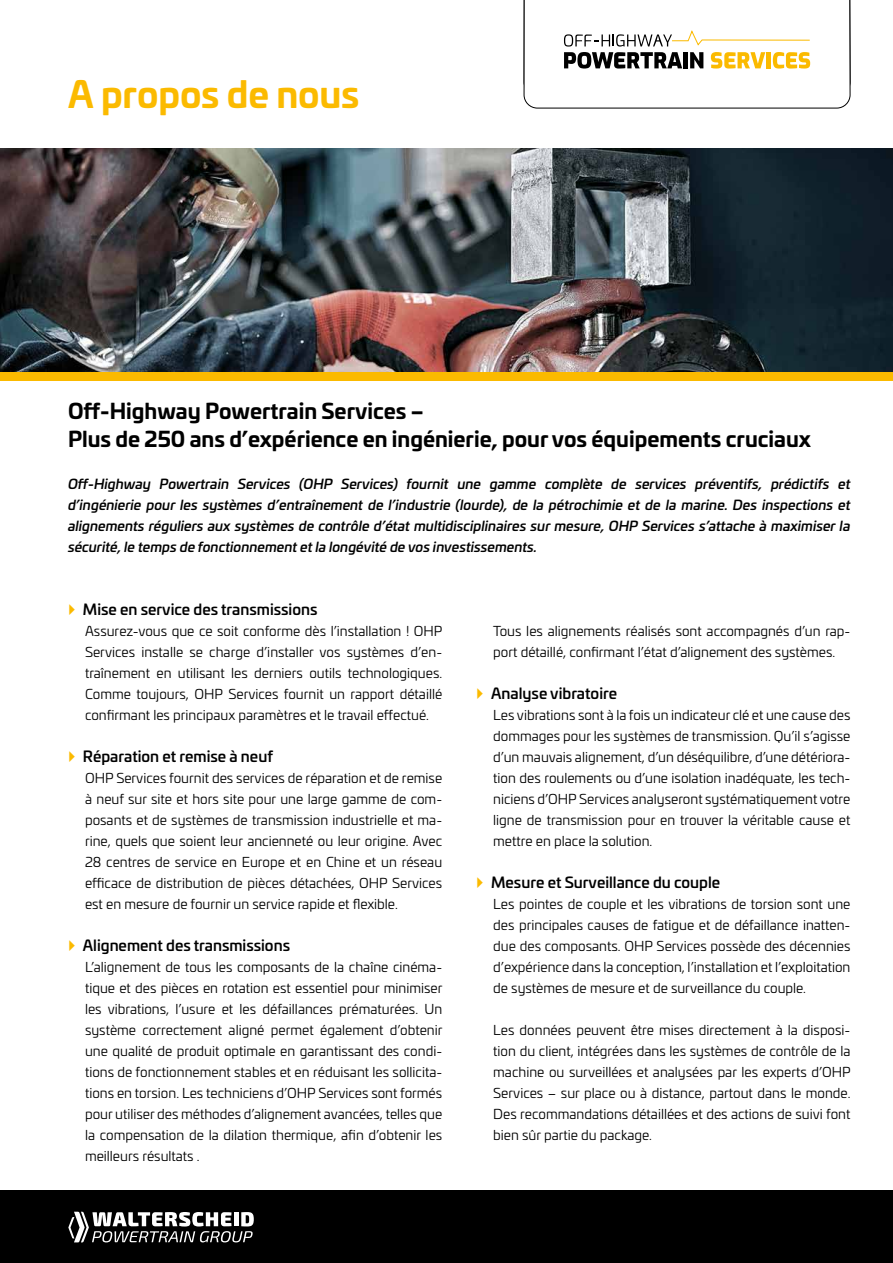
<style>
.page{position:relative;width:893px;height:1263px;background:#fff}
.page>*{position:absolute;margin:0;border:0;box-sizing:border-box;transform-origin:0 0}
.t1{font:700 36px "Univia Pro";letter-spacing:-.005em;color:#fbba00}
.t2{font:700 21px/28.5px "Univia Pro";color:#000}
.t3{font:500 15px "Univia Pro";color:#000}
.t4{font:13.5px/21px "Univia Pro";color:#000;text-align:justify}
.t5{font:italic 500 13.5px/21px "Univia Pro";color:#000;text-align:justify}
</style>
<div class="page">
<div style="left:0;top:1191px;width:893px;height:72px;background:#000"></div>
<svg style="left:524px;top:0;width:326px;height:108px"></svg>
<svg style="left:68px;top:1212px;width:186px;height:30px"></svg>
<img style="left:0;top:149px;width:893px;height:223px">
<div style="left:0;top:372px;width:893px;height:8px;background:#fbba00"></div>
<h1 class="t1" style="left:68px;top:80px;width:293px">A propos de nous</h1>
<h2 class="t2" style="left:68px;top:398px;width:744px">Off-Highway Powertrain Services –<br>Plus de 250 ans d’expérience en ingénierie, pour vos équipements cruciaux</h2>
<p class="t5" style="left:68px;top:474px;width:784px">Off-Highway Powertrain Services (OHP Services) fournit une gamme complète de services préventifs, prédictifs et d’ingénierie pour les systèmes d’entraînement de l’industrie (lourde), de la pétrochimie et de la marine. Des inspections et alignements réguliers aux systèmes de contrôle d’état multidisciplinaires sur mesure, OHP Services s’attache à maximiser la sécurité, le temps de fonctionnement et la longévité de vos investissements.</p>
<p class="t3" style="left:83px;top:603px;width:236px">Mise en service des transmissions</p>
<p class="t4" style="left:85px;top:621px;width:359px">Assurez-vous que ce soit conforme dès l’installation ! OHP Services installe se charge d’installer vos systèmes d’en&shy;traînement en utilisant les derniers outils technologiques.<br>Comme toujours, OHP Services fournit un rapport détaillé confirmant les principaux paramètres et le travail effectué.</p>
<p class="t3" style="left:83px;top:750px;width:192px">Réparation et remise à neuf</p>
<p class="t4" style="left:85px;top:768px;width:359px">OHP Services fournit des services de réparation et de remise à neuf sur site et hors site pour une large gamme de com&shy;posants et de systèmes de transmission industrielle et ma&shy;rine, quels que soient leur ancienneté ou leur origine. Avec 28 centres de service en Europe et en Chine et un réseau efficace de distribution de pièces détachées, OHP Services est en mesure de fournir un service rapide et flexible.</p>
<p class="t3" style="left:83px;top:939px;width:209px">Alignement des transmissions</p>
<p class="t4" style="left:85px;top:957px;width:359px">L’alignement de tous les composants de la chaîne cinéma&shy;tique et des pièces en rotation est essentiel pour minimiser les vibrations, l’usure et les défaillances prématurées. Un système correctement aligné permet également d’obtenir une qualité de produit optimale en garantissant des condi&shy;tions de fonctionnement stables et en réduisant les sollicita&shy;tions en torsion. Les techniciens d’OHP Services sont formés pour utiliser des méthodes d’alignement avancées, telles que la compensation de la dilation thermique, afin d’obtenir les meilleurs résultats .</p>
<p class="t4" style="left:493px;top:621px;width:359px">Tous les alignements réalisés sont accompagnés d’un rap&shy;port détaillé, confirmant l’état d’alignement des systèmes.</p>
<p class="t3" style="left:491px;top:687px;width:128px">Analyse vibratoire</p>
<p class="t4" style="left:493px;top:705px;width:359px">Les vibrations sont à la fois un indicateur clé et une cause des dommages pour les systèmes de transmission. Qu’il s’agisse d’un mauvais alignement, d’un déséquilibre, d’une détériora&shy;tion des roulements ou d’une isolation inadéquate, les tech&shy;niciens d’OHP Services analyseront systématiquement votre ligne de transmission pour en trouver la véritable cause et mettre en place la solution.</p>
<p class="t3" style="left:491px;top:876px;width:231px">Mesure et Surveillance du couple</p>
<p class="t4" style="left:493px;top:894px;width:359px">Les pointes de couple et les vibrations de torsion sont une des principales causes de fatigue et de défaillance inatten&shy;due des composants. OHP Services possède des décennies d’expérience dans la conception, l’installation et l’exploitation de systèmes de mesure et de surveillance du couple.</p>
<p class="t4" style="left:493px;top:1020px;width:359px">Les données peuvent être mises directement à la disposi&shy;tion du client, intégrées dans les systèmes de contrôle de la machine ou surveillées et analysées par les experts d’OHP Services – sur place ou à distance, partout dans le monde.<br>Des recommandations détaillées et des actions de suivi font bien sûr partie du package.</p>
</div>
